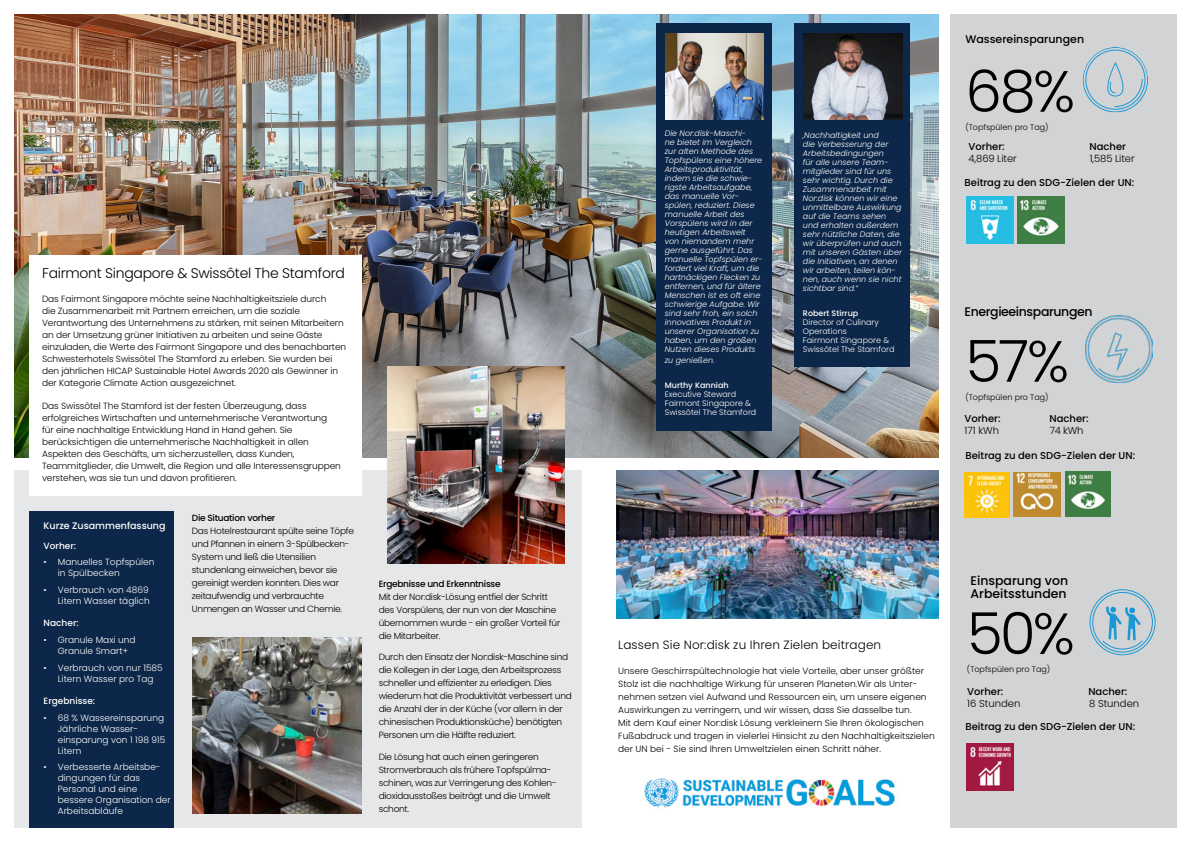
<style>
.page{position:relative;width:1191px;height:842px;background:#fff}
.page>*{position:absolute;margin:0;border:0;box-sizing:border-box;transform-origin:0 0}
.t1{font:300 58px "Poppins";color:#000}
.t2{font:300 14px "Poppins";letter-spacing:-.02em;color:#000}
.t3{font:500 12.5px/13px "Poppins";color:#000}
.t4{font:500 12.5px "Poppins";letter-spacing:-.03em;color:#000}
.t5{font:300 12px "Poppins";letter-spacing:.01em;color:#000}
.t6{font:500 11px "Poppins";color:#000}
.t7{font:500 10px "Poppins";color:#000}
.t8{font:300 10px "Poppins";color:#000}
.t9{font:500 9.5px "Poppins";color:#fff}
.t10{font:300 9px/12px "Poppins";letter-spacing:-.01em;color:#000}
.t11{font:300 9px/13px "Poppins";letter-spacing:-.03em;color:#000}
.t12{font:300 9px/11px "Poppins";color:#fff}
.t13{font:500 9px "Poppins";letter-spacing:-.03em;color:#000}
.t14{font:500 9px "Poppins";color:#fff}
.t15{font:italic 300 8px/9px "Poppins";color:#fff}
.t16{font:300 8px/9px "Poppins";color:#fff}
.t17{font:300 8px "Poppins";color:#000}
.t18{font:500 8px "Poppins";color:#fff}
</style>
<div class="page">
<img style="left:14px;top:14px;width:924px;height:443px">
<div style="left:950px;top:14px;width:226px;height:814px;background:#d1d3d4"></div>
<div style="left:14px;top:470px;width:567px;height:358px;background:#e6e7e8"></div>
<img style="left:1013px;top:472px;width:47px;height:45px">
<img style="left:1065px;top:471px;width:45px;height:46px">
<svg style="left:1082px;top:47px;width:66px;height:65px"></svg>
<img style="left:966px;top:197px;width:47px;height:47px">
<img style="left:1017px;top:197px;width:47px;height:47px">
<div style="left:1089px;top:589px;width:66px;height:66px;border:1px solid #1998d5;border-radius:50%"></div>
<svg style="left:1091px;top:592px;width:62px;height:61px"></svg>
<img style="left:966px;top:743px;width:47px;height:47px">
<img style="left:193px;top:637px;width:168px;height:176px">
<div style="left:29px;top:255px;width:332px;height:241px;background:#fff"></div>
<img style="left:644px;top:778px;width:251px;height:30px">
<div style="left:794px;top:24px;width:116px;height:321px;background:#0c2749"></div>
<img style="left:803px;top:33px;width:99px;height:86px">
<div style="left:656px;top:24px;width:116px;height:388px;background:#0c2749"></div>
<img style="left:665px;top:34px;width:99px;height:85px">
<img style="left:616px;top:470px;width:322px;height:149px">
<img style="left:387px;top:367px;width:177px;height:197px">
<img style="left:1085px;top:316px;width:67px;height:66px">
<img style="left:964px;top:472px;width:45px;height:45px">
<div style="left:29px;top:512px;width:145px;height:316px;background:#0c2749"></div>
<div style="left:794px;top:129px;width:116px;height:238px;background:#0c2749"></div>
<div style="left:656px;top:129px;width:116px;height:302px;background:#0c2749"></div>
<h2 class="t2" style="left:42px;top:265px;width:304px">Fairmont Singapore &amp; Swissôtel The Stamford</h2>
<p class="t10" style="left:42px;top:293px;width:306px">Das Fairmont Singapore möchte seine Nachhaltigkeitsziele durch<br>die Zusammenarbeit mit Partnern erreichen, um die soziale Verantwortung des Unternehmens zu stärken, mit seinen Mitarbeitern an der Umsetzung grüner Initiativen zu arbeiten und seine Gäste einzuladen, die Werte des Fairmont Singapore und des benachbarten Schwesterhotels Swissôtel The Stamford zu erleben. Sie wurden bei den jährlichen HICAP Sustainable Hotel Awards 2020 als Gewinner in der Kategorie Climate Action ausgezeichnet.</p>
<p class="t10" style="left:42px;top:400px;width:300px">Das Swissôtel The Stamford ist der festen Überzeugung, dass erfolgreiches Wirtschaften und unternehmerische Verantwortung für eine nachhaltige Entwicklung Hand in Hand gehen. Sie berücksichtigen die unternehmerische Nachhaltigkeit in allen Aspekten des Geschäfts, um sicherzustellen, dass Kunden, Teammitglieder, die Umwelt, die Region und alle Interessensgruppen verstehen, was sie tun und davon profitieren.</p>
<p class="t9" style="left:44px;top:520px;width:123px">Kurze Zusammenfassung</p>
<p class="t14" style="left:44px;top:540px;width:34px">Vorher:</p>
<p class="t12" style="left:58px;top:557px;width:98px;text-indent:-14px">• Manuelles Topfspülen in Spülbecken</p>
<p class="t12" style="left:44px;top:584px;width:108px;text-align:right">• Verbrauch von 4869<br>Litern Wasser täglich</p>
<p class="t14" style="left:44px;top:618px;width:37px">Nacher:</p>
<p class="t12" style="left:58px;top:634px;width:79px;text-indent:-14px">• Granule Maxi und<br>Granule Smart+</p>
<p class="t12" style="left:44px;top:662px;width:121px;text-align:center">• Verbrauch von nur 1585<br>Litern Wasser pro Tag</p>
<p class="t14" style="left:44px;top:695px;width:53px">Ergebnisse:</p>
<p class="t12" style="left:58px;top:712px;width:109px;text-indent:-14px">• 68 % Wassereinsparung<br>Jährliche Wasser&shy;einsparung von 1 198 915<br>Litern</p>
<p class="t12" style="left:58px;top:762px;width:114px;text-indent:-14px">• Verbesserte Arbeitsbe&shy;dingungen für das<br>Personal und eine bessere Organisation der<br>Arbeitsabläufe</p>
<p class="t13" style="left:192px;top:513px;width:85px">Die Situation vorher</p>
<p class="t11" style="left:192px;top:524px;width:164px">Das Hotelrestaurant spülte seine Töpfe und Pfannen in einem 3-Spülbecken-System und ließ die Utensilien stundenlang einweichen, bevor sie gereinigt werden konnten. Dies war zeitaufwendig und verbrauchte Unmengen an Wasser und Chemie.</p>
<p class="t13" style="left:379px;top:578px;width:123px">Ergebnisse und Erkenntnisse</p>
<p class="t11" style="left:379px;top:590px;width:183px">Mit der Nor:disk-Lösung entfiel der Schritt des Vorspülens, der nun von der Maschine übernommen wurde - ein großer Vorteil für die Mitarbeiter.</p>
<p class="t11" style="left:379px;top:651px;width:195px">Durch den Einsatz der Nor:disk-Maschine sind die Kollegen in der Lage, den Arbeitsprozess schneller und effizienter zu erledigen. Dies wiederum hat die Produktivität verbessert und die Anzahl der in der Küche (vor allem in der chinesischen Produktionsküche) benötigten Personen um die Hälfte reduziert.</p>
<p class="t11" style="left:379px;top:750px;width:179px">Die Lösung hat auch einen geringeren Stromverbrauch als frühere Topfspülma&shy;schinen, was zur Verringerung des Kohlen&shy;dioxidausstoßes beiträgt und die Umwelt schont.</p>
<p class="t15" style="left:665px;top:129px;width:99px">Die Nor:disk-Maschi-<br>ne bietet im Vergleich zur alten Methode des<br>Topfspülens eine höhere<br>Arbeitsproduktivität, indem sie die schwie&shy;rigste Arbeitsaufgabe, das manuelle Vor&shy;spülen, reduziert. Diese manuelle Arbeit des<br>Vorspülens wird in der heutigen Arbeitswelt<br>von niemandem mehr gerne ausgeführt. Das manuelle Topfspülen er&shy;fordert viel Kraft, um die hartnäckigen Flecken zu entfernen, und für ältere<br>Menschen ist es oft eine schwierige Aufgabe. Wir sind sehr froh, ein solch innovatives Produkt in unserer Organisation zu haben, um den großen<br>Nutzen dieses Produkts</p>
<p class="t15" style="left:665px;top:356px;width:51px">zu genießen.</p>
<p class="t18" style="left:665px;top:380px;width:65px">Murthy Kanniah</p>
<p class="t16" style="left:665px;top:390px;width:93px">Executive Steward<br>Fairmont Singapore &amp;<br>Swissôtel The Stamford</p>
<p class="t15" style="left:803px;top:131px;width:100px">„Nachhaltigkeit und<br>die Verbesserung der<br>Arbeitsbedingungen<br>für alle unsere Team&shy;mitglieder sind für uns sehr wichtig. Durch die<br>Zusammenarbeit mit<br>Nor:disk können wir eine unmittelbare Auswirkung auf die Teams sehen und erhalten außerdem sehr nützliche Daten, die wir überprüfen und auch mit unseren Gästen über die Initiativen, an denen wir arbeiten, teilen kön&shy;nen, auch wenn sie nicht sichtbar sind.“</p>
<p class="t18" style="left:803px;top:308px;width:57px">Robert Stirrup</p>
<p class="t16" style="left:803px;top:317px;width:93px">Director of Culinary<br>Operations<br>Fairmont Singapore &amp;<br>Swissôtel The Stamford</p>
<p class="t6" style="left:965px;top:33px;width:120px">Wassereinsparungen</p>
<h1 class="t1" style="left:965px;top:58px;width:111px">68%</h1>
<p class="t17" style="left:965px;top:122px;width:85px">(Topfspülen pro Tag)</p>
<p class="t7" style="left:968px;top:140px;width:38px">Vorher:</p>
<p class="t7" style="left:1089px;top:140px;width:38px">Nacher</p>
<p class="t8" style="left:968px;top:152px;width:50px">4,869 Liter</p>
<p class="t8" style="left:1089px;top:152px;width:46px">1,585 Liter</p>
<p class="t7" style="left:964px;top:177px;width:171px">Beitrag zu den SDG-Zielen der UN:</p>
<h3 class="t4" style="left:964px;top:304px;width:129px">Energieeinsparungen</h3>
<h1 class="t1" style="left:965px;top:328px;width:105px">57%</h1>
<p class="t17" style="left:965px;top:392px;width:85px">(Topfspülen pro Tag)</p>
<p class="t7" style="left:964px;top:413px;width:38px">Vorher:</p>
<p class="t7" style="left:1049px;top:413px;width:40px">Nacher:</p>
<p class="t8" style="left:964px;top:425px;width:36px">171 kWh</p>
<p class="t8" style="left:1049px;top:425px;width:35px">74 kWh</p>
<p class="t7" style="left:965px;top:450px;width:171px">Beitrag zu den SDG-Zielen der UN:</p>
<h3 class="t5" style="left:618px;top:638px;width:264px">Lassen Sie Nor:disk zu Ihren Zielen beitragen</h3>
<p class="t10" style="left:618px;top:664px;width:318px;line-height:13px">Unsere Geschirrspültechnologie hat viele Vorteile, aber unser größter Stolz ist die nachhaltige Wirkung für unseren Planeten.Wir als Unter&shy;nehmen setzen viel Aufwand und Ressourcen ein, um unsere eigenen Auswirkungen zu verringern, und wir wissen, dass Sie dasselbe tun.<br>Mit dem Kauf einer Nor:disk Lösung verkleinern Sie Ihren ökologischen Fußabdruck und tragen in vielerlei Hinsicht zu den Nachhaltigkeitszielen der UN bei - Sie sind Ihren Umweltzielen einen Schritt näher.</p>
<h3 class="t3" style="left:970px;top:574px;width:99px">Einsparung von<br>Arbeitsstunden</h3>
<h1 class="t1" style="left:967px;top:600px;width:109px">50%</h1>
<p class="t17" style="left:967px;top:665px;width:85px">(Topfspülen pro Tag)</p>
<p class="t7" style="left:967px;top:686px;width:38px">Vorher:</p>
<p class="t7" style="left:1088px;top:686px;width:40px">Nacher:</p>
<p class="t8" style="left:967px;top:698px;width:55px">16 Stunden</p>
<p class="t8" style="left:1089px;top:698px;width:52px">8 Stunden</p>
<p class="t7" style="left:965px;top:721px;width:171px">Beitrag zu den SDG-Zielen der UN:</p>
</div>
